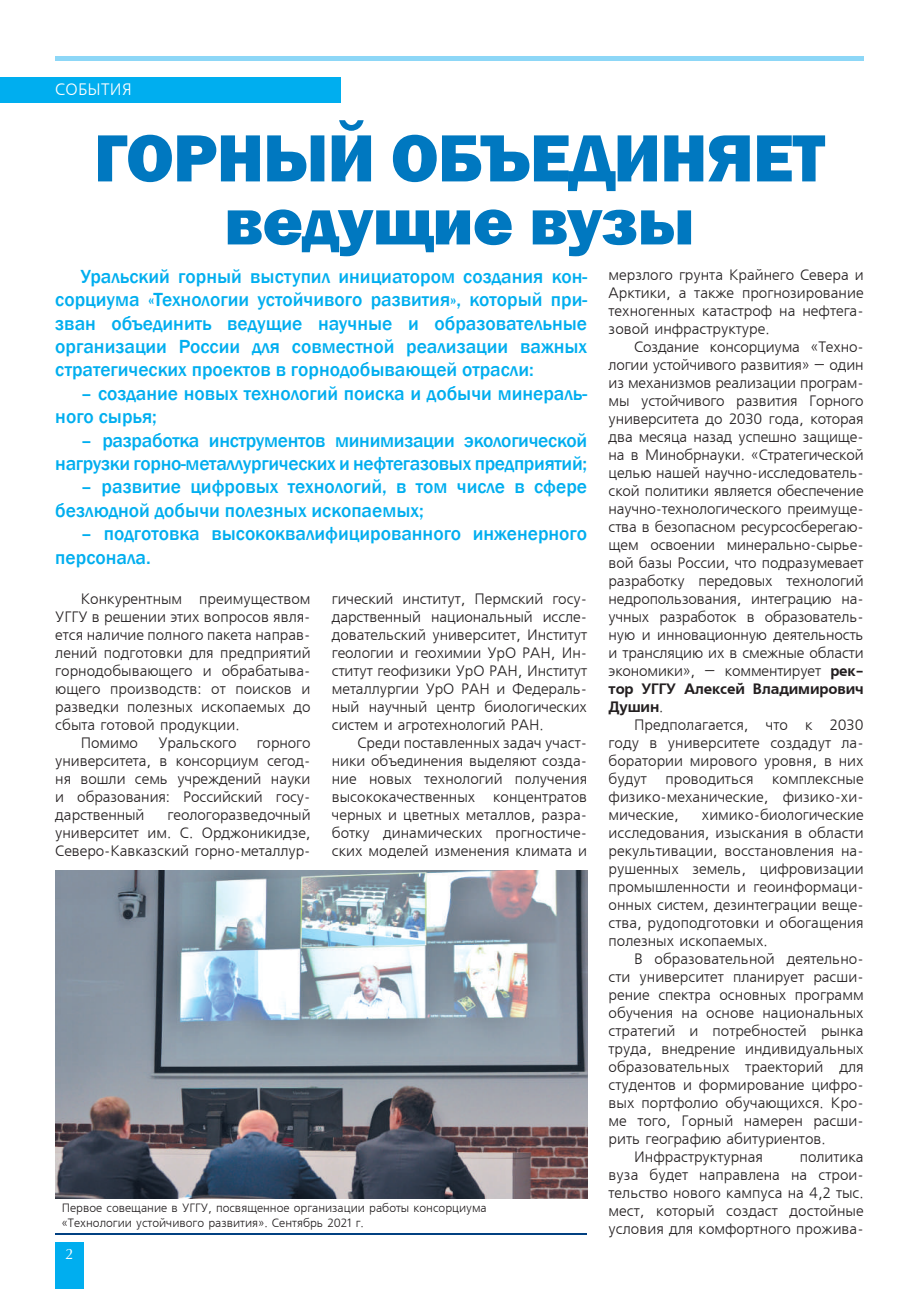
<style>
.page{position:relative;width:919px;height:1289px;background:#fff}
.page>*{position:absolute;margin:0;border:0;box-sizing:border-box;transform-origin:0 0}
.t1{font:800 69px/63px "Franklin Gothic";letter-spacing:-.01em;color:#0078c0;text-align:center}
.t2{font:500 19.5px/23.4px "Franklin Gothic";color:#00aeef}
.t3{font:16.5px "Free Set CTT";letter-spacing:.01em;color:#fff}
.t4{font:15px/18px "Free Set CTT";color:#231f20;text-align:justify}
.t5{font:15px/18px "AXP Free Set C Bold";letter-spacing:-.01em;color:#231f20}
.t6{font:15px "AG Opus";color:#fff}
.t7{font:12px/14.4px "Free Set CTT";color:#231f20}
.s1{font-family:"AXP Free Set C Bold"}
.s2{font-family:"Free Set CTT"}
</style>
<div class="page">
<div style="left:55px;top:1242px;width:28px;height:46px;background:#00aeef"></div>
<hr style="left:55px;top:56px;width:808px;height:4px;background:#8dd7f7">
<div style="left:0;top:78px;width:340px;height:25px;background:#00aeef"></div>
<img style="left:55px;top:870px;width:532px;height:328px">
<hr style="left:55px;top:1232px;width:532px;height:2px;background:#014081">
<p class="t3" style="left:55px;top:81px;width:78px">СОБЫТИЯ</p>
<h1 class="t1" style="left:94px;top:127px;width:732px">ГОРНЫЙ ОБЪЕДИНЯЕТ ведущие вузы</h1>
<p class="t2" style="left:55px;top:265px;width:533px;text-align:justify;text-indent:26px">Уральский горный выступил инициатором создания кон&shy;сорциума «Технологии устойчивого развития», который при&shy;зван объединить ведущие научные и образовательные организации России для совместной реализации важных стратегических проектов в горнодобывающей отрасли:</p>
<h2 class="t2" style="left:55px;top:382px;width:533px;text-indent:26px">– создание новых технологий поиска и добычи минераль&shy;ного сырья;</h2>
<h2 class="t2" style="left:55px;top:428px;width:533px;text-align:right">– разработка инструментов минимизации экологической нагрузки горно-металлургических и нефтегазовых предприятий;</h2>
<h2 class="t2" style="left:55px;top:475px;width:533px;text-indent:26px">– развитие цифровых технологий, в том числе в сфере безлюдной добычи полезных ископаемых;</h2>
<h2 class="t2" style="left:55px;top:522px;width:533px;text-indent:26px">– подготовка высококвалифицированного инженерного персонала.</h2>
<p class="t4" style="left:608px;top:266px;width:256px">мерзлого грунта Крайнего Севера и Арктики, а также прогнозирование техногенных катастроф на нефтега&shy;зовой инфраструктуре.</p>
<p class="t4" style="left:608px;top:338px;width:256px;text-indent:26px">Создание консорциума «Техно&shy;логии устойчивого развития» – один из механизмов реализации програм&shy;мы устойчивого развития Горного университета до 2030 года, которая два месяца назад успешно защище&shy;на в Минобрнауки. «Стратегической целью нашей научно-исследователь&shy;ской политики является обеспечение научно-технологического преимуще&shy;ства в безопасном ресурсосберегаю&shy;щем освоении минерально-сырье&shy;вой базы России, что подразумевает разработку передовых технологий недропользования, интеграцию на&shy;учных разработок в образователь&shy;ную и инновационную деятельность и трансляцию их в смежные области экономики», – комментирует <span class="s1">рек-</span></p>
<p class="t5" style="left:608px;top:680px;width:256px">тор УГГУ Алексей Владимирович<br>Душин<span class="s2">.</span></p>
<p class="t4" style="left:608px;top:716px;width:256px;text-indent:26px">Предполагается, что к 2030 году в университете создадут ла&shy;боратории мирового уровня, в них будут проводиться комплексные физико-механические, физико-хи&shy;мические,</p>
<p class="t4" style="left:332px;top:590px;width:257px">гический институт, Пермский госу&shy;дарственный национальный иссле&shy;довательский университет, Институт геологии и геохимии УрО РАН, Ин&shy;ститут геофизики УрО РАН, Институт металлургии УрО РАН и Федераль&shy;ный научный центр биологических систем и агротехнологий РАН.</p>
<p class="t4" style="left:332px;top:734px;width:257px;text-indent:26px">Среди поставленных задач участ&shy;ники объединения выделяют созда&shy;ние новых технологий получения высококачественных концентратов черных и цветных металлов, разра&shy;ботку динамических прогностиче&shy;ских моделей изменения климата и</p>
<p class="t4" style="left:81px;top:590px;width:231px">Конкурентным преимуществом</p>
<p class="t4" style="left:55px;top:608px;width:257px">УГГУ в решении этих вопросов явля-</p>
<p class="t4" style="left:55px;top:626px;width:257px">ется наличие полного пакета направ-</p>
<p class="t4" style="left:55px;top:644px;width:257px">лений подготовки для предприятий</p>
<p class="t4" style="left:55px;top:662px;width:257px">горнодобывающего и обрабатыва-</p>
<p class="t4" style="left:55px;top:680px;width:257px">ющего производств: от поисков и</p>
<p class="t4" style="left:55px;top:698px;width:257px">разведки полезных ископаемых до</p>
<p class="t4" style="left:55px;top:716px;width:186px">сбыта готовой продукции.</p>
<p class="t4" style="left:81px;top:734px;width:59px">Помимо</p>
<p class="t4" style="left:158px;top:734px;width:80px">Уральского</p>
<p class="t4" style="left:55px;top:734px;width:257px;text-indent:201px">горного университета, в консорциум сегод&shy;ня вошли семь учреждений науки и образования: Российский госу&shy;дарственный</p>
<p class="t4" style="left:608px;top:806px;width:256px;text-indent:93px">химико-биологические исследования, изыскания в области рекультивации, восстановления на&shy;рушенных земель, цифровизации промышленности и геоинформаци&shy;онных систем, дезинтеграции веще&shy;ства, рудоподготовки и обогащения полезных ископаемых.</p>
<p class="t4" style="left:634px;top:950px;width:231px">В образовательной деятельно-</p>
<p class="t4" style="left:608px;top:968px;width:256px">сти университет планирует расши-</p>
<p class="t4" style="left:608px;top:986px;width:256px">рение спектра основных программ</p>
<p class="t4" style="left:608px;top:1004px;width:256px">обучения на основе национальных</p>
<p class="t4" style="left:608px;top:1022px;width:256px">стратегий и потребностей рынка</p>
<p class="t4" style="left:608px;top:1040px;width:256px">труда, внедрение индивидуальных</p>
<p class="t4" style="left:608px;top:1058px;width:256px">образовательных траекторий для</p>
<p class="t4" style="left:608px;top:1076px;width:256px">студентов и формирование цифро-</p>
<p class="t4" style="left:608px;top:1094px;width:256px">вых портфолио обучающихся. Кро-</p>
<p class="t4" style="left:608px;top:1112px;width:256px">ме того, Горный намерен расши-</p>
<p class="t4" style="left:608px;top:1130px;width:218px">рить географию абитуриентов.</p>
<p class="t4" style="left:634px;top:1148px;width:130px">Инфраструктурная</p>
<p class="t4" style="left:55px;top:806px;width:257px;text-indent:112px">геологоразведочный университет им. С. Орджоникидзе, Северо-Кавказский горно-металлур-</p>
<p class="t4" style="left:608px;top:1148px;width:256px;text-indent:191px">политика вуза будет направлена на строи&shy;тельство нового кампуса на 4,2 тыс. мест, который создаст достойные условия для комфортного прожива-</p>
<p class="t7" style="left:62px;top:1201px;width:426px">Первое совещание в УГГУ, посвященное организации работы консорциума «Технологии устойчивого развития». Сентябрь 2021 г.</p>
<p class="t6" style="left:65px;top:1246px;width:10px">2</p>
</div>
